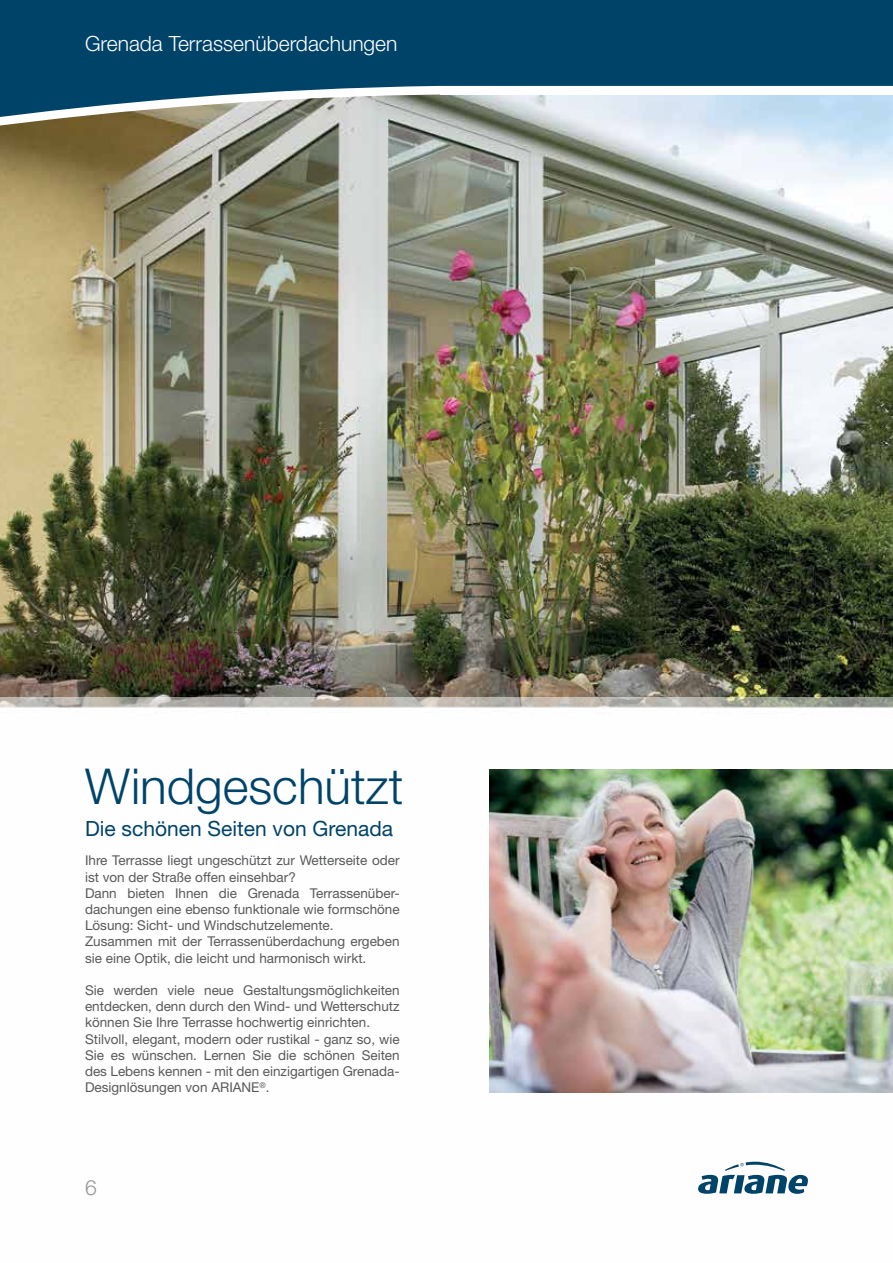
<style>
.page{position:relative;width:893px;height:1263px;background:#fff}
.page>*{position:absolute;margin:0;border:0;box-sizing:border-box;transform-origin:0 0}
.t1{font:300 49.5px "Helvetica Neue LT";color:#004369}
.t2{font:300 21px "Helvetica Neue LT";color:#fff}
.t3{font:21px "Helvetica Neue LT";color:#004369}
.t4{font:300 21px "Helvetica Neue LT";color:#939598}
.t5{font:13.5px/16.2px "Helvetica Neue LT";color:#58595b}
</style>
<div class="page">
<img style="left:0;top:120px;width:893px;height:1042px">
<svg style="left:698px;top:1162px;width:110px;height:32px"></svg>
<svg style="left:0;top:120px;width:769px;height:9px;background:#acaca0"></svg>
<svg style="left:0;top:0;width:893px;height:120px;background:#316583"></svg>
<svg style="left:0;top:698px;width:893px;height:17px"></svg>
<img style="left:489px;top:769px;width:404px;height:324px">
<h2 class="t2" style="left:85px;top:31px;width:314px">Grenada Terrassenüberdachungen</h2>
<h1 class="t1" style="left:85px;top:756px;width:320px">Windgeschützt</h1>
<h2 class="t3" style="left:85px;top:815px;width:310px">Die schönen Seiten von Grenada</h2>
<p class="t5" style="left:85px;top:852px;width:316px">Ihre Terrasse liegt ungeschützt zur Wetterseite oder ist von der Straße offen einsehbar?<br>Dann bieten Ihnen die Grenada Terrassenüber&shy;dachungen eine ebenso funktionale wie formschöne Lösung: Sicht- und Windschutzelemente.<br>Zusammen mit der Terrassenüberdachung ergeben sie eine Optik, die leicht und harmonisch wirkt.</p>
<p class="t5" style="left:85px;top:982px;width:316px">Sie werden viele neue Gestaltungsmöglichkeiten entdecken, denn durch den Wind- und Wetterschutz können Sie Ihre Terrasse hochwertig einrichten.<br>Stilvoll, elegant, modern oder rustikal - ganz so, wie Sie es wünschen. Lernen Sie die schönen Seiten des Lebens kennen - mit den einzigartigen Grenada-Designlösungen von ARIANE<sup>®</sup>.</p>
<h2 class="t4" style="left:85px;top:1174px;width:13px">6</h2>
</div>
